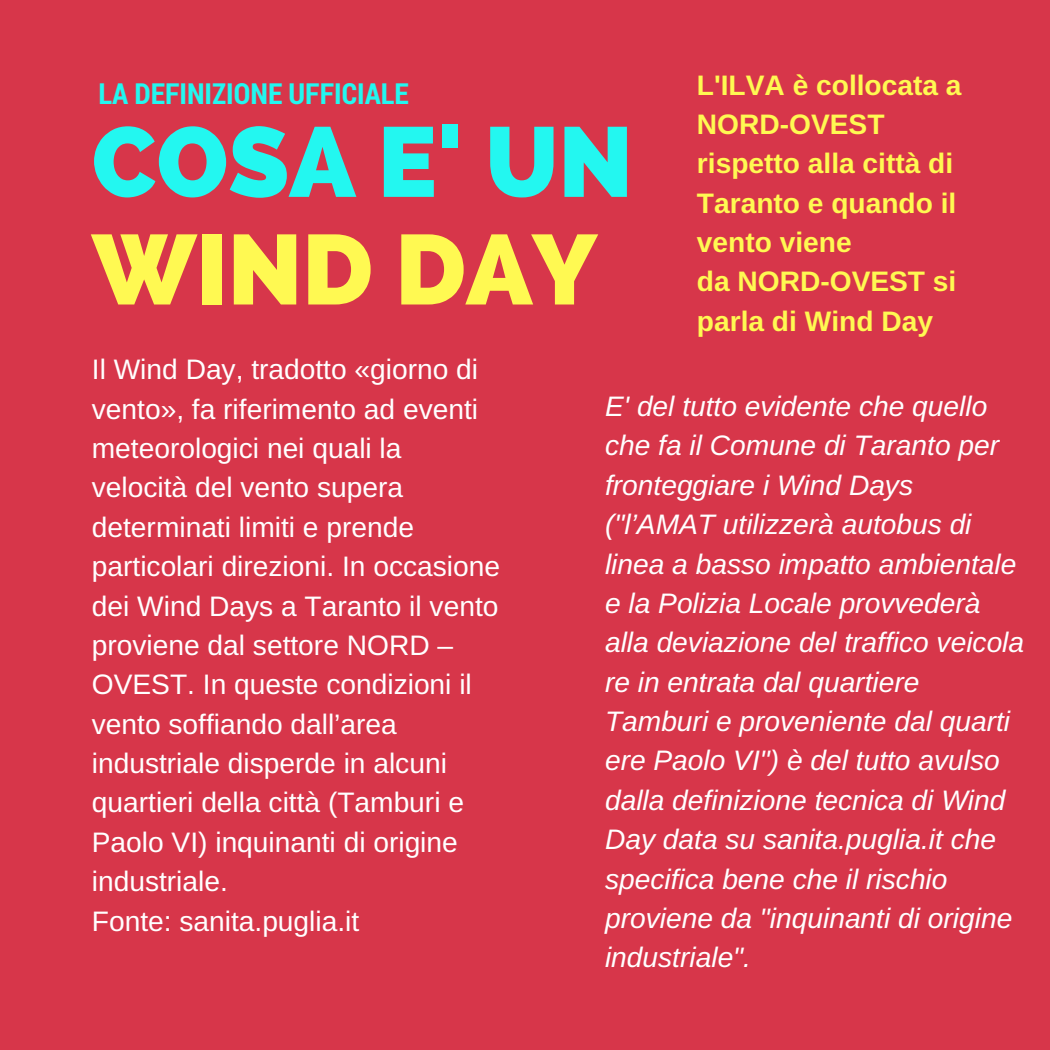
<style>
.page{position:relative;width:1050px;height:1050px;background:#d7364a}
.page>*{position:absolute;margin:0;border:0;box-sizing:border-box;transform-origin:0 0}
.t1{font:800 98.88px "Raleway";color:#23f7f0}
.t2{font:800 98.88px "Raleway";color:#fff952}
.t3{font:700 29.05px "Roboto Condensed";color:#23f7f0}
.t4{font:italic 28.18px/39.4px "Arimo";color:#fff}
.t5{font:28.18px/39.4px "Arimo";color:#fff}
.t6{font:700 28.18px/39.4px "Arimo";color:#fff952}
</style>
<div class="page">
<p class="t3" style="left:98px;top:73px;width:312px">LA DEFINIZIONE UFFICIALE</p>
<h1 class="t1" style="left:92px;top:104px;width:543px">COSA E' UN</h1>
<h1 class="t2" style="left:92px;top:212px;width:506px">WIND DAY</h1>
<p class="t6" style="left:697px;top:65px;width:266px">L'ILVA è collocata a<br>NORD-OVEST rispetto alla città di<br>Taranto e quando il vento viene<br>da NORD-OVEST si parla di Wind Day</p>
<p class="t5" style="left:92px;top:350px;width:410px">Il Wind Day, tradotto «giorno di vento», fa riferimento ad eventi meteorologici nei quali la velocità del vento supera determinati limiti e prende particolari direzioni. In occasione dei Wind Days a Taranto il vento proviene dal settore NORD –<br>OVEST. In queste condizioni il vento soffiando dall’area industriale disperde in alcuni quartieri della città (Tamburi e<br>Paolo VI) inquinanti di origine industriale.<br>Fonte: sanita.puglia.it</p>
<p class="t4" style="left:605px;top:387px;width:421px">E' del tutto evidente che quello che fa il Comune di Taranto per fronteggiare i Wind Days ("l’AMAT utilizzerà autobus di linea a basso impatto ambientale e la Polizia Locale provvederà alla deviazione del traffico veicola re in entrata dal quartiere<br>Tamburi e proveniente dal quarti ere Paolo VI") è del tutto avulso dalla definizione tecnica di Wind<br>Day data su sanita.puglia.it che specifica bene che il rischio proviene da "inquinanti di origine industriale".</p>
</div>
